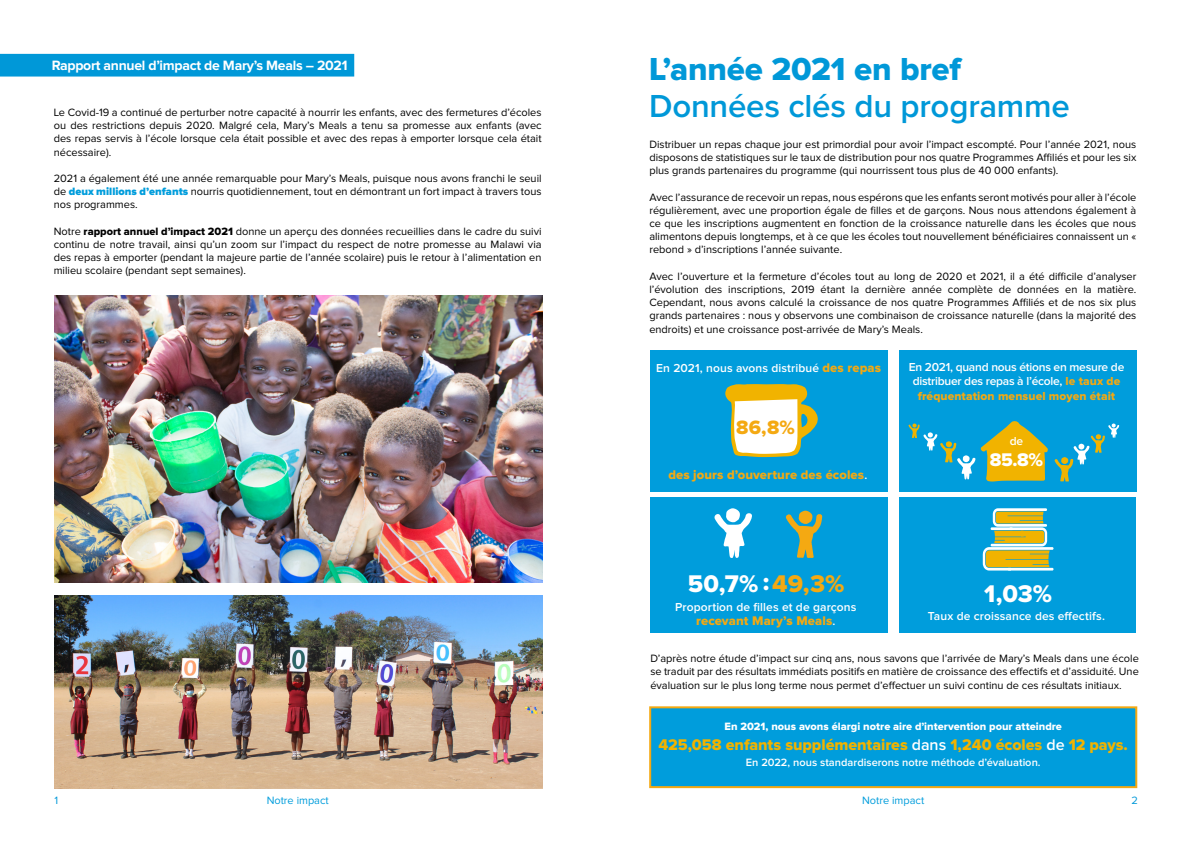
<style>
.page{position:relative;width:1191px;height:842px;background:#fff}
.page>*{position:absolute;margin:0;border:0;box-sizing:border-box;transform-origin:0 0}
.t1{font:600 33px "Proxima Nova";letter-spacing:-.01em;color:#0098d8}
.t2{font:33px "Proxima Nova Extrabld";letter-spacing:-.005em;color:#0098d8}
.t3{font:25px "Proxima Nova Extrabld";color:#fff}
.t4{font:20px "Proxima Nova Extrabld";color:#f4a912}
.t5{font:19px "Proxima Nova Extrabld";color:#fff}
.t6{font:16px "Proxima Nova Extrabld";letter-spacing:-.005em;color:#f1b300}
.t7{font:700 14px "Proxima Nova";letter-spacing:-.02em;color:#fff}
.t8{font:13px "Proxima Nova Extrabld";letter-spacing:.01em;color:#f4a912}
.t9{font:600 12px "Proxima Nova";letter-spacing:.005em;color:#fff}
.t10{font:600 12px/14.4px "Proxima Nova";letter-spacing:-.02em;color:#fff;text-align:center}
.t11{font:12px "Proxima Nova Extrabld";letter-spacing:.01em;color:#f4a912}
.t12{font:11px/13.2px "Proxima Nova";color:#000;text-align:justify}
.t13{font:11px "Proxima Nova Extrabld";color:#fff}
.t14{font:600 11px "Proxima Nova";color:#fff}
.t15{font:11px "Proxima Nova";color:#009ddc}
.t16{font:11px "Proxima Nova";color:#0098d8}
.s1{font-weight:900;color:#009ddc}
.s2{font-family:"Proxima Nova Extrabld"}
.s3{font-family:"Proxima Nova Extrabld";font-weight:400;font-size:13px;color:#f4a912}
.s4{font-family:"Proxima Nova Extrabld";font-weight:400;color:#f4a912}
.s5{font-family:"Proxima Nova";font-weight:600;font-size:12px;color:#fff}
.s6{color:#f4a912}
.s7{font-family:"Proxima Nova";font-weight:600;color:#fff}
</style>
<div class="page">
<div style="left:0;top:54px;width:354px;height:23px;background:#0098d8"></div>
<img style="left:54px;top:595px;width:488px;height:193px">
<img style="left:55px;top:296px;width:487px;height:286px">
<div style="left:649px;top:706px;width:488px;height:82px;background:#009ddc;border:2px solid #f4a912"></div>
<div style="left:649px;top:350px;width:238px;height:141px;background:#009ddc"></div>
<div style="left:899px;top:350px;width:238px;height:141px;background:#009ddc"></div>
<div style="left:899px;top:498px;width:237px;height:135px;background:#009ddc"></div>
<div style="left:649px;top:498px;width:238px;height:135px;background:#009ddc"></div>
<svg style="left:725px;top:384px;width:93px;height:73px"></svg>
<svg style="left:908px;top:421px;width:139px;height:60px"></svg>
<svg style="left:714px;top:508px;width:38px;height:50px"></svg>
<svg style="left:785px;top:511px;width:37px;height:47px"></svg>
<svg style="left:1054px;top:423px;width:65px;height:58px"></svg>
<svg style="left:982px;top:508px;width:71px;height:62px"></svg>
<p class="t7" style="left:52px;top:59px;width:297px">Rapport annuel d’impact de Mary’s Meals – 2021</p>
<h1 class="t2" style="left:649px;top:54px;width:313px">L’année 2021 en bref</h1>
<h1 class="t1" style="left:649px;top:91px;width:422px">Données clés du programme</h1>
<p class="t12" style="left:54px;top:106px;width:489px">Le Covid-19 a continué de perturber notre capacité à nourrir les enfants, avec des fermetures d’écoles ou des restrictions depuis 2020. Malgré cela, Mary’s Meals a tenu sa promesse aux enfants (avec des repas servis à l’école lorsque cela était possible et avec des repas à emporter lorsque cela était nécessaire).</p>
<p class="t12" style="left:54px;top:172px;width:489px">2021 a également été une année remarquable pour Mary’s Meals, puisque nous avons franchi le seuil de <span class="s1">deux millions d’enfants</span> nourris quotidiennement, tout en démontrant un fort impact à travers tous nos programmes.</p>
<p class="t12" style="left:54px;top:225px;width:489px">Notre <span class="s2">rapport annuel d’impact 2021</span> donne un aperçu des données recueillies dans le cadre du suivi continu de notre travail, ainsi qu’un zoom sur l’impact du respect de notre promesse au Malawi via des repas à emporter (pendant la majeure partie de l’année scolaire) puis le retour à l’alimentation en milieu scolaire (pendant sept semaines).</p>
<p class="t12" style="left:649px;top:138px;width:488px">Distribuer un repas chaque jour est primordial pour avoir l’impact escompté. Pour l’année 2021, nous disposons de statistiques sur le taux de distribution pour nos quatre Programmes Affiliés et pour les six plus grands partenaires du programme (qui nourrissent tous plus de 40 000 enfants).</p>
<p class="t12" style="left:649px;top:191px;width:488px">Avec l’assurance de recevoir un repas, nous espérons que les enfants seront motivés pour aller à l’école régulièrement, avec une proportion égale de filles et de garçons. Nous nous attendons également à ce que les inscriptions augmentent en fonction de la croissance naturelle dans les écoles que nous alimentons depuis longtemps, et à ce que les écoles tout nouvellement bénéficiaires connaissent un « rebond » d’inscriptions l’année suivante.</p>
<p class="t12" style="left:649px;top:270px;width:488px">Avec l’ouverture et la fermeture d’écoles tout au long de 2020 et 2021, il a été difficile d’analyser l’évolution des inscriptions, 2019 étant la dernière année complète de données en la matière.<br>Cependant, nous avons calculé la croissance de nos quatre Programmes Affiliés et de nos six plus grands partenaires : nous y observons une combinaison de croissance naturelle (dans la majorité des endroits) et une croissance post-arrivée de Mary’s Meals.</p>
<p class="t9" style="left:656px;top:362px;width:226px">En 2021, nous avons distribué <span class="s3">des repas</span></p>
<p class="t10" style="left:908px;top:360px;width:217px">En 2021, quand nous étions en mesure de distribuer des repas à l’école, <span class="s4">le taux de</span></p>
<p class="t11" style="left:917px;top:390px;width:199px">fréquentation mensuel moyen était</p>
<h3 class="t4" style="left:736px;top:418px;width:60px">86,8%</h3>
<p class="t8" style="left:668px;top:469px;width:200px">des jours d’ouverture des écoles<span class="s5">.</span></p>
<p class="t9" style="left:1009px;top:436px;width:15px">de</p>
<h3 class="t5" style="left:989px;top:451px;width:55px">85.8%</h3>
<h2 class="t3" style="left:688px;top:573px;width:158px">50,7% :<span class="s6">49,3%</span></h2>
<h2 class="t3" style="left:984px;top:582px;width:69px">1,03%</h2>
<p class="t9" style="left:675px;top:601px;width:183px">Proportion de filles et de garçons</p>
<p class="t8" style="left:696px;top:614px;width:141px">recevant Mary’s Meals<span class="s5">.</span></p>
<p class="t9" style="left:927px;top:611px;width:179px">Taux de croissance des effectifs.</p>
<p class="t12" style="left:650px;top:652px;width:490px">D’après notre étude d’impact sur cinq ans, nous savons que l’arrivée de Mary’s Meals dans une école se traduit par des résultats immédiats positifs en matière de croissance des effectifs et d’assiduité. Une évaluation sur le plus long terme nous permet d’effectuer un suivi continu de ces résultats initiaux.</p>
<p class="t16" style="left:55px;top:795px;width:5px">1</p>
<p class="t13" style="left:724px;top:722px;width:339px">En 2021, nous avons élargi notre aire d’intervention pour atteindre</p>
<h3 class="t6" style="left:658px;top:738px;width:471px">425,058 enfants supplémentaires <span class="s7">dans</span> 1,240 écoles <span class="s7">de</span> 12 pays.</h3>
<p class="t14" style="left:746px;top:758px;width:296px">En 2022, nous standardiserons notre méthode d’évaluation.</p>
<p class="t15" style="left:267px;top:795px;width:64px">Notre impact</p>
<p class="t15" style="left:862px;top:795px;width:64px">Notre impact</p>
<p class="t16" style="left:1131px;top:795px;width:8px">2</p>
</div>
